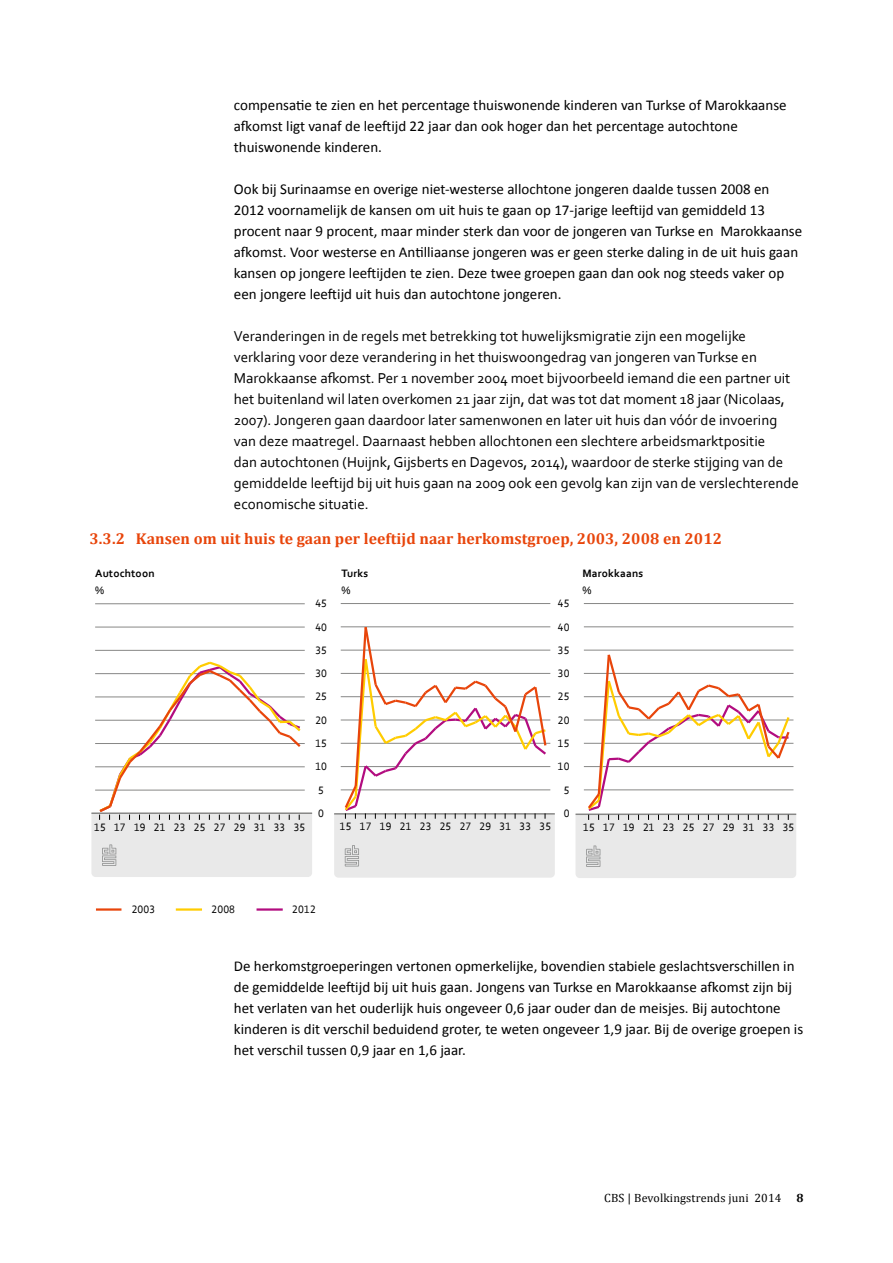
<style>
.page{position:relative;width:893px;height:1263px;background:#fff}
.page>*{position:absolute;margin:0;border:0;box-sizing:border-box;transform-origin:0 0}
.t1{font:700 15.75px "Cambria";letter-spacing:.005em;color:#e8450b}
.t2{font:15px/21px "Calibri";color:#000}
.t3{font:15px/21px "Corbel";color:#000}
.t4{font:12px "Cambria";letter-spacing:.01em;color:#000}
.t5{font:700 12px "Cambria";color:#000}
.t6{font:11.25px "Corbel";letter-spacing:.01em;color:#000}
.t7{font:700 11.25px "Corbel";letter-spacing:.01em;color:#000}
</style>
<div class="page">
<hr style="left:95px;top:650px;width:210px;height:1px;background:#878786">
<hr style="left:95px;top:627px;width:210px;height:1px;background:#878786">
<hr style="left:95px;top:603px;width:210px;height:1px;background:#878786">
<svg style="left:91px;top:661px;width:221px;height:216px"></svg>
<hr style="left:96px;top:908px;width:25px;height:3px;background:#e8450b">
<hr style="left:176px;top:908px;width:26px;height:3px;background:#fc0">
<hr style="left:341px;top:603px;width:209px;height:1px;background:#878786">
<svg style="left:334px;top:626px;width:221px;height:252px"></svg>
<hr style="left:584px;top:650px;width:209px;height:1px;background:#878786">
<hr style="left:584px;top:627px;width:209px;height:1px;background:#878786">
<hr style="left:584px;top:603px;width:209px;height:1px;background:#878786">
<svg style="left:575px;top:654px;width:221px;height:224px"></svg>
<hr style="left:257px;top:908px;width:26px;height:3px;background:#b20c7f">
<p class="t2" style="left:234px;top:95px;width:554px">compensatie te zien en het percentage thuiswonende kinderen van Turkse of Marokkaanse afkomst ligt vanaf de leeftijd 22 jaar dan ook hoger dan het percentage autochtone thuiswonende kinderen.</p>
<p class="t2" style="left:234px;top:179px;width:570px">Ook bij Surinaamse en overige niet-westerse allochtone jongeren daalde tussen 2008 en 2012 voornamelijk de kansen om uit huis te gaan op 17-jarige leeftijd van gemiddeld 13 procent naar 9 procent, maar minder sterk dan voor de jongeren van Turkse en Marokkaanse afkomst. Voor westerse en Antilliaanse jongeren was er geen sterke daling in de uit huis gaan kansen op jongere leeftijden te zien. Deze twee groepen gaan dan ook nog steeds vaker op een jongere leeftijd uit huis dan autochtone jongeren.</p>
<p class="t3" style="left:234px;top:325px;width:567px">Veranderingen in de regels met betrekking tot huwelijksmigratie zijn een mogelijke verklaring voor deze verandering in het thuiswoongedrag van jongeren van Turkse en Marokkaanse afkomst. Per 1 november 2004 moet bijvoorbeeld iemand die een partner uit het buitenland wil laten overkomen 21 jaar zijn, dat was tot dat moment 18 jaar (Nicolaas, 2007). Jongeren gaan daardoor later samenwonen en later uit huis dan vóór de invoering van deze maatregel. Daarnaast hebben allochtonen een slechtere arbeidsmarktpositie<br>dan autochtonen (Huijnk, Gijsberts en Dagevos, 2014), waardoor de sterke stijging van de gemiddelde leeftijd bij uit huis gaan na 2009 ook een gevolg kan zijn van de verslechterende economische situatie.</p>
<p class="t1" style="left:89px;top:527px;width:634px">3.3.2 Kansen om uit huis te gaan per leeftijd naar herkomstgroep, 2003, 2008 en 2012</p>
<p class="t7" style="left:95px;top:567px;width:61px">Autochtoon</p>
<p class="t7" style="left:341px;top:566px;width:28px">Turks</p>
<p class="t7" style="left:582px;top:567px;width:62px">Marokkaans</p>
<p class="t6" style="left:95px;top:583px;width:11px">%</p>
<p class="t6" style="left:341px;top:583px;width:11px">%</p>
<p class="t6" style="left:582px;top:583px;width:11px">%</p>
<p class="t6" style="left:315px;top:596px;width:13px">45</p>
<p class="t6" style="left:558px;top:596px;width:13px">45</p>
<p class="t6" style="left:315px;top:620px;width:13px">40</p>
<p class="t6" style="left:558px;top:620px;width:13px">40</p>
<p class="t6" style="left:315px;top:643px;width:13px">35</p>
<p class="t6" style="left:558px;top:643px;width:13px">35</p>
<p class="t6" style="left:315px;top:666px;width:13px">30</p>
<p class="t6" style="left:558px;top:666px;width:13px">30</p>
<p class="t6" style="left:315px;top:690px;width:13px">25</p>
<p class="t6" style="left:558px;top:690px;width:13px">25</p>
<p class="t6" style="left:315px;top:713px;width:13px">20</p>
<p class="t6" style="left:558px;top:713px;width:13px">20</p>
<p class="t6" style="left:315px;top:736px;width:13px">15</p>
<p class="t6" style="left:558px;top:736px;width:13px">15</p>
<p class="t6" style="left:315px;top:760px;width:13px">10</p>
<p class="t6" style="left:558px;top:760px;width:13px">10</p>
<p class="t6" style="left:318px;top:783px;width:7px">5</p>
<p class="t6" style="left:564px;top:783px;width:7px">5</p>
<p class="t6" style="left:318px;top:806px;width:7px">0</p>
<p class="t6" style="left:564px;top:806px;width:7px">0</p>
<p class="t6" style="left:94px;top:820px;width:213px">15 17 19 21 23 25 27 29 31 33 35</p>
<p class="t6" style="left:340px;top:819px;width:213px">15 17 19 21 23 25 27 29 31 33 35</p>
<p class="t6" style="left:583px;top:820px;width:213px">15 17 19 21 23 25 27 29 31 33 35</p>
<p class="t6" style="left:132px;top:902px;width:25px">2003</p>
<p class="t6" style="left:212px;top:902px;width:25px">2008</p>
<p class="t6" style="left:292px;top:902px;width:25px">2012</p>
<p class="t2" style="left:234px;top:956px;width:571px">De herkomstgroeperingen vertonen opmerkelijke, bovendien stabiele geslachtsverschillen in de gemiddelde leeftijd bij uit huis gaan. Jongens van Turkse en Marokkaanse afkomst zijn bij het verlaten van het ouderlijk huis ongeveer 0,6 jaar ouder dan de meisjes. Bij autochtone kinderen is dit verschil beduidend groter, te weten ongeveer 1,9 jaar. Bij de overige groepen is het verschil tussen 0,9 jaar en 1,6 jaar.</p>
<p class="t4" style="left:604px;top:1191px;width:179px">CBS | Bevolkingstrends juni 2014</p>
<p class="t5" style="left:796px;top:1190px;width:9px">8</p>
</div>
